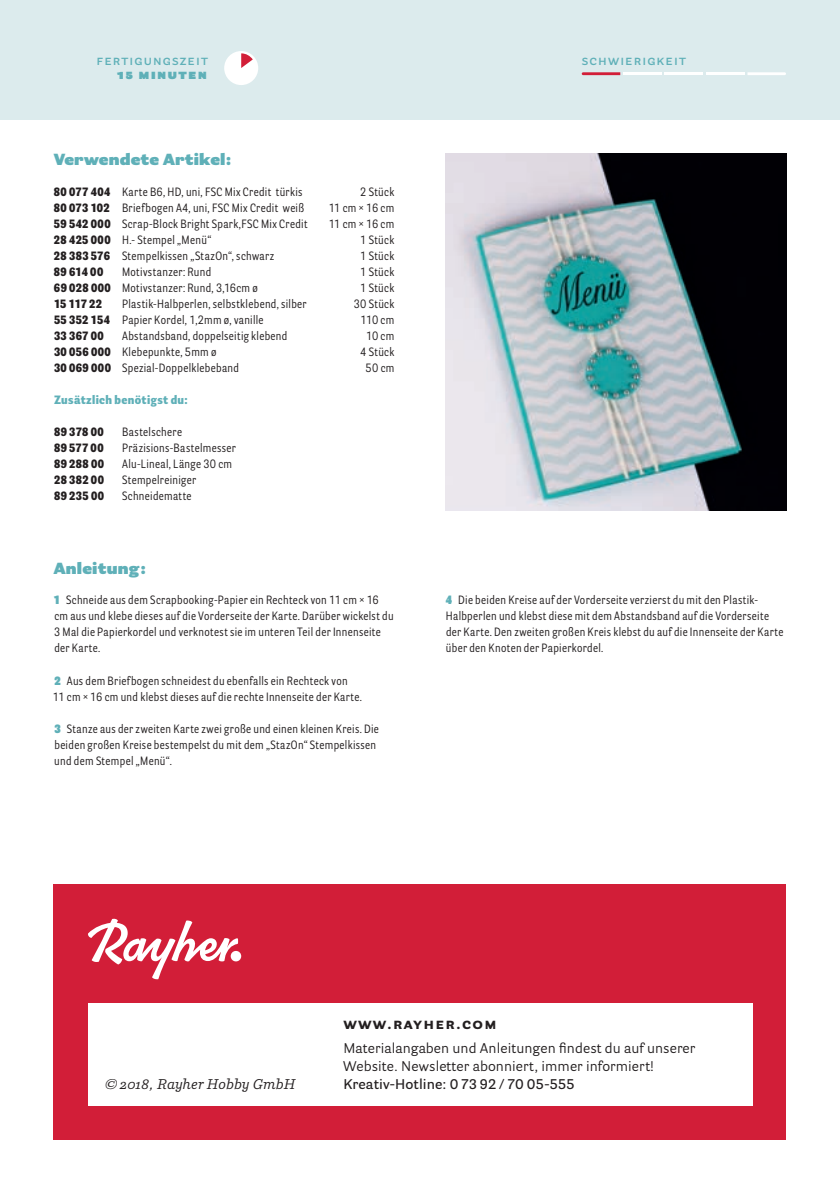
<style>
.page{position:relative;width:840px;height:1191px;background:#fff}
.page>*{position:absolute;margin:0;border:0;box-sizing:border-box;transform-origin:0 0}
.t1{font:900 16px "Parry Grotesque Pro";letter-spacing:.01em;color:#5fb0b8}
.t2{font:700 16px "Parry Grotesque Pro";letter-spacing:.08em;color:#231f20}
.t3{font:14px/18px "Parry Grotesque Pro";letter-spacing:.005em;color:#231f20}
.t4{font:600 14px "Parry Grotesque Pro";letter-spacing:.01em;color:#231f20}
.t5{font:600 14px "Parry Grotesque Pro";letter-spacing:.08em;color:#5fb0b8}
.t6{font:italic 14px "Parry Pro";letter-spacing:.01em;color:#231f20}
.t7{font:900 14px "Parry Grotesque Pro";letter-spacing:.08em;color:#5fb0b8}
.t8{font:12px/16px "Parry Grot Con Pro";letter-spacing:.03em;color:#231f20}
.t9{font:900 12px "Parry Grot Con Pro";letter-spacing:.03em;color:#231f20}
.t10{font:900 12px "Parry Grot Con Pro";letter-spacing:.03em;color:#5fb0b8}
.s1{font-weight:900}
.s2{font-weight:900;color:#5fb0b8}
</style>
<div class="page">
<div style="left:54px;top:884px;width:731px;height:256px;background:#d21e38"></div>
<div style="left:88px;top:1003px;width:663px;height:103px;background:#fff"></div>
<div style="left:0;top:0;width:839px;height:119px;background:#dcebed"></div>
<svg style="left:88px;top:918px;width:150px;height:61px"></svg>
<div style="left:230px;top:951px;width:11px;height:10px;background:#fff;border-radius:50%"></div>
<div style="left:224px;top:51px;width:34px;height:34px;background:#fff;border-radius:50%"></div>
<img style="left:445px;top:153px;width:340px;height:357px">
<svg style="left:241px;top:53px;width:12px;height:15px"></svg>
<svg style="left:581px;top:72px;width:39px;height:3px"></svg>
<hr style="left:622px;top:72px;width:39px;height:3px;background:#fff">
<hr style="left:664px;top:72px;width:38px;height:3px;background:#fff">
<hr style="left:705px;top:72px;width:39px;height:3px;background:#fff">
<svg style="left:747px;top:72px;width:38px;height:3px"></svg>
<p class="t5" style="left:96px;top:50px;width:113px">fertigungszeit</p>
<p class="t5" style="left:581px;top:50px;width:106px">schwierigkeit</p>
<p class="t7" style="left:117px;top:63px;width:92px">15 minuten</p>
<h1 class="t1" style="left:54px;top:148px;width:179px">Verwendete Artikel:</h1>
<p class="t8" style="left:54px;top:184px;width:250px"><span class="s1">80 077 404</span> Karte B6, HD, uni, FSC Mix Credit türkis</p>
<p class="t8" style="left:360px;top:184px;width:36px">2 Stück</p>
<p class="t8" style="left:54px;top:200px;width:251px"><span class="s1">80 073 102</span> Briefbogen A4, uni, FSC Mix Credit weiß</p>
<p class="t8" style="left:328px;top:200px;width:67px">11 cm × 16 cm</p>
<p class="t8" style="left:54px;top:216px;width:255px"><span class="s1">59 542 000</span> Scrap-Block Bright Spark,FSC Mix Credit</p>
<p class="t8" style="left:328px;top:216px;width:67px">11 cm × 16 cm</p>
<p class="t8" style="left:54px;top:232px;width:159px"><span class="s1">28 425 000</span> H.- Stempel „Menü“</p>
<p class="t8" style="left:360px;top:232px;width:36px">1 Stück</p>
<p class="t8" style="left:54px;top:248px;width:221px"><span class="s1">28 383 576</span> Stempelkissen „StazOn“, schwarz</p>
<p class="t8" style="left:360px;top:248px;width:36px">1 Stück</p>
<p class="t9" style="left:54px;top:263px;width:51px">89 614 00</p>
<p class="t8" style="left:122px;top:264px;width:91px">Motivstanzer: Rund</p>
<p class="t8" style="left:360px;top:264px;width:36px">1 Stück</p>
<p class="t8" style="left:54px;top:280px;width:205px"><span class="s1">69 028 000</span> Motivstanzer: Rund, 3,16cm ø</p>
<p class="t8" style="left:360px;top:280px;width:36px">1 Stück</p>
<p class="t9" style="left:54px;top:295px;width:50px">15 117 22</p>
<p class="t8" style="left:122px;top:296px;width:186px">Plastik-Halbperlen, selbstklebend, silber</p>
<p class="t8" style="left:353px;top:296px;width:42px">30 Stück</p>
<p class="t8" style="left:54px;top:312px;width:211px"><span class="s1">55 352 154</span> Papier Kordel, 1,2mm ø, vanille</p>
<p class="t8" style="left:360px;top:312px;width:35px">110 cm</p>
<p class="t9" style="left:54px;top:327px;width:51px">33 367 00</p>
<p class="t8" style="left:122px;top:328px;width:167px">Abstandsband, doppelseitig klebend</p>
<p class="t8" style="left:366px;top:328px;width:30px">10 cm</p>
<p class="t8" style="left:54px;top:344px;width:164px"><span class="s1">30 056 000</span> Klebepunkte, 5mm ø</p>
<p class="t8" style="left:360px;top:344px;width:36px">4 Stück</p>
<p class="t8" style="left:54px;top:360px;width:186px"><span class="s1">30 069 000</span> Spezial-Doppelklebeband</p>
<p class="t8" style="left:365px;top:360px;width:30px">50 cm</p>
<p class="t10" style="left:54px;top:391px;width:135px">Zusätzlich benötigst du:</p>
<p class="t9" style="left:54px;top:423px;width:51px">89 378 00</p>
<p class="t8" style="left:122px;top:424px;width:61px">Bastelschere</p>
<p class="t9" style="left:54px;top:439px;width:51px">89 577 00</p>
<p class="t8" style="left:122px;top:440px;width:115px">Präzisions-Bastelmesser</p>
<p class="t9" style="left:54px;top:455px;width:52px">89 288 00</p>
<p class="t8" style="left:122px;top:456px;width:111px">Alu-Lineal, Länge 30 cm</p>
<p class="t9" style="left:54px;top:471px;width:51px">28 382 00</p>
<p class="t8" style="left:122px;top:472px;width:75px">Stempelreiniger</p>
<p class="t9" style="left:54px;top:487px;width:51px">89 235 00</p>
<p class="t8" style="left:122px;top:488px;width:71px">Schneidematte</p>
<h1 class="t1" style="left:54px;top:556px;width:94px">Anleitung:</h1>
<p class="t8" style="left:54px;top:592px;width:341px"><span class="s2">1</span> Schneide aus dem Scrapbooking-Papier ein Rechteck von 11 cm × 16 cm aus und klebe dieses auf die Vorderseite der Karte. Darüber wickelst du 3 Mal die Papierkordel und verknotest sie im unteren Teil der Innenseite der Karte.</p>
<p class="t8" style="left:53px;top:672px;width:310px"><span class="s2">2</span> Aus dem Briefbogen schneidest du ebenfalls ein Rechteck von<br>11 cm × 16 cm und klebst dieses auf die rechte Innenseite der Karte.</p>
<p class="t8" style="left:54px;top:720px;width:326px"><span class="s2">3</span> Stanze aus der zweiten Karte zwei große und einen kleinen Kreis. Die beiden großen Kreise bestempelst du mit dem „StazOn“ Stempelkissen und dem Stempel „Menü“.</p>
<p class="t8" style="left:445px;top:592px;width:339px"><span class="s2">4</span> Die beiden Kreise auf der Vorderseite verzierst du mit den Plastik-Halbperlen und klebst diese mit dem Abstandsband auf die Vorderseite der Karte. Den zweiten großen Kreis klebst du auf die Innenseite der Karte über den Knoten der Papierkordel.</p>
<p class="t6" style="left:105px;top:1074px;width:192px">© 2018, Rayher Hobby GmbH</p>
<h1 class="t2" style="left:343px;top:1012px;width:155px">www.rayher.com</h1>
<p class="t3" style="left:343px;top:1038px;width:353px">Materialangaben und Anleitungen findest du auf unserer<br>Website. Newsletter abonniert, immer informiert!</p>
<p class="t4" style="left:343px;top:1074px;width:232px">Kreativ-Hotline: 0 73 92 / 70 05-555</p>
</div>
